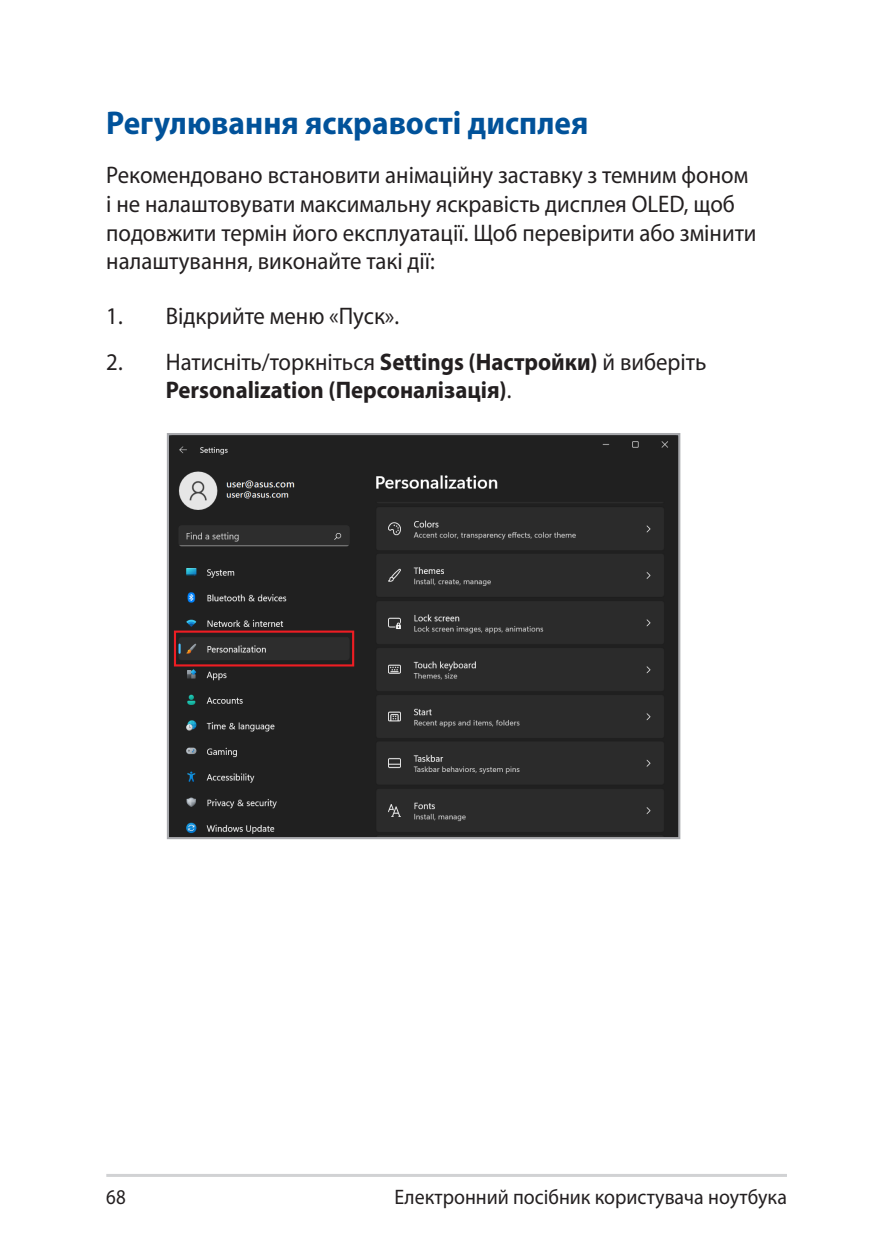
<style>
.page{position:relative;width:893px;height:1259px;background:#fff}
.page>*{position:absolute;margin:0;border:0;box-sizing:border-box;transform-origin:0 0}
.t1{font:700 33px "Myriad Pro";color:#01529a;scale:.95 1}
.t2{font:24px/28.8px "Myriad Pro";color:#231f20;scale:.95 1}
.t3{font:700 24px/28.8px "Myriad Pro";color:#231f20;scale:.95 1}
.t4{font:21px "Myriad Pro";color:#231f20;scale:.95 1}
.t5{font:21px "Myriad Pro";color:#231f20;scale:.9 1}
.s1{font-weight:400}
</style>
<div class="page">
<hr style="left:106px;top:1174px;width:681px;height:3px;background:#d1d2d4">
<div style="left:170px;top:436px;width:507px;height:400px;background:#262626"></div>
<div style="left:167px;top:433px;width:513px;height:406px;border:2px solid #a8a9ad"></div>
<div style="left:174px;top:630px;width:180px;height:36px;border:2px solid #ee1d23"></div>
<h1 class="t1" style="left:106px;top:101px;width:509px">Регулювання яскравості дисплея</h1>
<p class="t2" style="left:106px;top:160px;width:686px">Рекомендовано встановити анімаційну заставку з темним фоном і не налаштовувати максимальну яскравість дисплея OLED, щоб подовжити термін його експлуатації. Щоб перевірити або змінити налаштування, виконайте такі дії:</p>
<p class="t2" style="left:106px;top:301px;width:310px">1. Відкрийте меню «Пуск».</p>
<p class="t3" style="left:166px;top:346px;width:570px;text-indent:-60px"><span class="s1">2. Натисніть/торкніться</span> Settings (Настройки) <span class="s1">й виберіть<br></span>Personalization (Персоналізація)<span class="s1">.</span></p>
<p class="t5" style="left:106px;top:1184px;width:23px">68</p>
<p class="t4" style="left:394px;top:1184px;width:415px">Електронний посібник користувача ноутбука</p>
</div>
